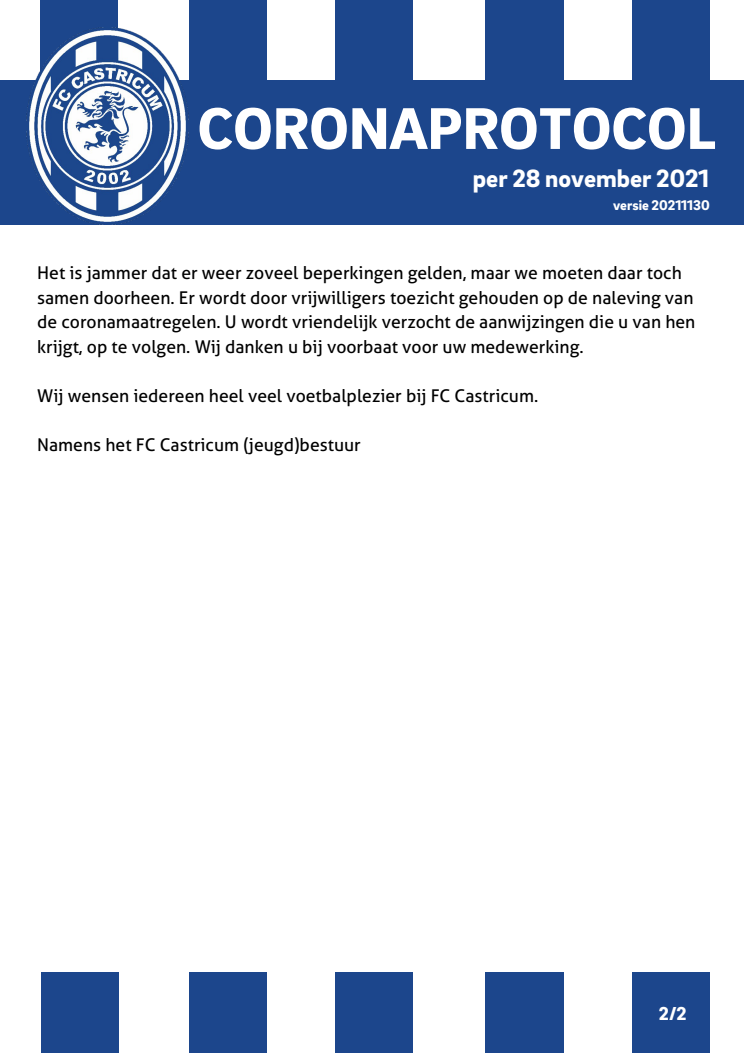
<style>
.page{position:relative;width:744px;height:1053px;background:#fff}
.page>*{position:absolute;margin:0;border:0;box-sizing:border-box;transform-origin:0 0}
.t1{font:900 60.2px "Brix Sans";color:#fff}
.t2{font:900 25.6px "Brix Sans";color:#fff}
.t3{font:900 19.2px "Brix Sans";color:#fff}
.t4{font:17.6px/24.6px "Aller";color:#000}
.t5{font:900 14.4px "Brix Sans";color:#fff}
</style>
<div class="page">
<div style="left:0;top:81px;width:744px;height:144px;background:#1c468c"></div>
<div style="left:632px;top:0;width:78px;height:89px;background:#1c468c"></div>
<div style="left:485px;top:0;width:78px;height:89px;background:#1c468c"></div>
<div style="left:335px;top:0;width:78px;height:89px;background:#1c468c"></div>
<div style="left:189px;top:0;width:78px;height:89px;background:#1c468c"></div>
<div style="left:40px;top:0;width:78px;height:89px;background:#1c468c"></div>
<img style="left:27px;top:27px;width:162px;height:198px">
<div style="left:632px;top:972px;width:78px;height:80px;background:#1c468c"></div>
<div style="left:486px;top:972px;width:78px;height:80px;background:#1c468c"></div>
<div style="left:335px;top:972px;width:78px;height:80px;background:#1c468c"></div>
<div style="left:189px;top:972px;width:78px;height:80px;background:#1c468c"></div>
<div style="left:41px;top:972px;width:78px;height:80px;background:#1c468c"></div>
<p class="t1" style="left:198px;top:91px;width:520px">CORONAPROTOCOL</p>
<p class="t2" style="left:473px;top:162px;width:238px">per 28 november 2021</p>
<p class="t5" style="left:613px;top:196px;width:98px">versie 20211130</p>
<p class="t4" style="left:37px;top:260px;width:660px">Het is jammer dat er weer zoveel beperkingen gelden, maar we moeten daar toch samen doorheen. Er wordt door vrijwilligers toezicht gehouden op de naleving van de coronamaatregelen. U wordt vriendelijk verzocht de aanwijzingen die u van hen krijgt, op te volgen. Wij danken u bij voorbaat voor uw medewerking.</p>
<p class="t4" style="left:37px;top:383px;width:503px">Wij wensen iedereen heel veel voetbalplezier bij FC Castricum.</p>
<p class="t4" style="left:37px;top:433px;width:325px">Namens het FC Castricum (jeugd)bestuur</p>
<p class="t3" style="left:659px;top:1001px;width:29px">2/2</p>
</div>
